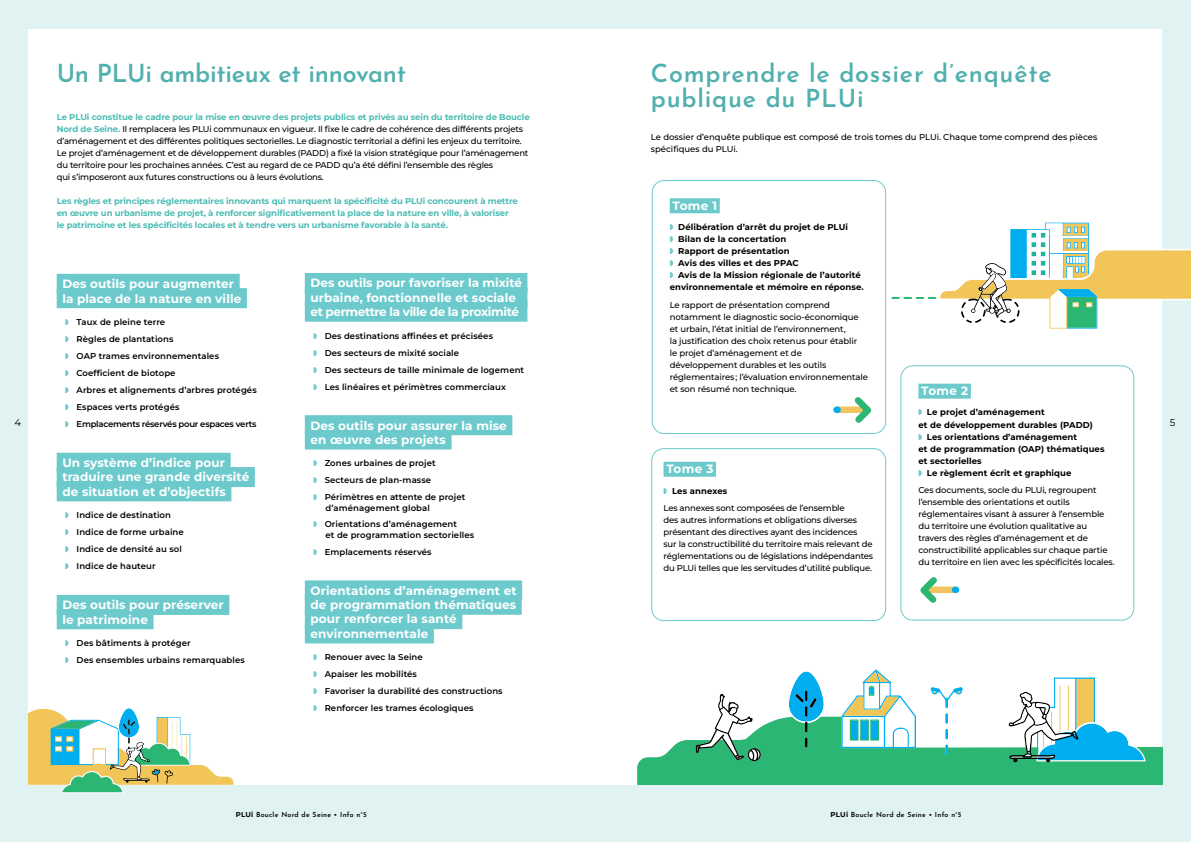
<style>
.page{position:relative;width:1191px;height:842px;background:#e0f2f2}
.page>*{position:absolute;margin:0;border:0;box-sizing:border-box;transform-origin:0 0}
.t1{font:600 25px/25px "Josefin Sans";letter-spacing:.03em;color:#51b0af}
.t2{font:600 25px "Josefin Sans";letter-spacing:-.01em;color:#51b0af}
.t3{font:700 12px/14.3px "Montserrat";letter-spacing:.01em;color:#fff}
.t4{font:10px "Montserrat";color:#000}
.t5{font:500 8.5px/12px "Montserrat";letter-spacing:-.02em;color:#000}
.t6{font:600 8.5px/17px "Montserrat";letter-spacing:.01em;color:#000}
.t7{font:700 8.5px/12px "Montserrat";letter-spacing:.01em;color:#000}
.t8{font:700 8.5px/12px "Montserrat";letter-spacing:-.01em;color:#4dbcb4}
.t9{font:500 8.5px/12px "Montserrat";color:#000}
.t10{font:600 7px "Josefin Sans";letter-spacing:.04em;color:#000}
.s1{font-weight:700;color:#4dbcb4}
.s2{color:#6ccacd}
.s3{color:#6dcacd}
.s4{font-size:10px;color:#6ccacd}
.s5{font-weight:700}
.s6{font-family:"Montserrat";font-weight:700}
</style>
<div class="page">
<div style="left:29px;top:29px;width:1133px;height:756px;background:#fff"></div>
<div style="left:57px;top:274px;width:183px;height:20px;background:#6ccacd"></div>
<div style="left:57px;top:288px;width:190px;height:20px;background:#6ccacd"></div>
<div style="left:57px;top:453px;width:174px;height:20px;background:#6ccacd"></div>
<div style="left:57px;top:467px;width:198px;height:20px;background:#6ccacd"></div>
<div style="left:57px;top:481px;width:174px;height:20px;background:#6ccacd"></div>
<div style="left:57px;top:595px;width:172px;height:20px;background:#6ccacd"></div>
<div style="left:57px;top:609px;width:96px;height:20px;background:#6ccacd"></div>
<div style="left:305px;top:273px;width:222px;height:20px;background:#6ccacd"></div>
<div style="left:305px;top:287px;width:222px;height:20px;background:#6ccacd"></div>
<div style="left:305px;top:302px;width:222px;height:20px;background:#6ccacd"></div>
<div style="left:305px;top:415px;width:207px;height:20px;background:#6ccacd"></div>
<div style="left:305px;top:429px;width:146px;height:20px;background:#6ccacd"></div>
<div style="left:305px;top:580px;width:217px;height:20px;background:#6ccacd"></div>
<div style="left:305px;top:595px;width:217px;height:20px;background:#6ccacd"></div>
<div style="left:305px;top:609px;width:157px;height:20px;background:#6ccacd"></div>
<div style="left:305px;top:623px;width:129px;height:20px;background:#6ccacd"></div>
<svg style="left:28px;top:707px;width:205px;height:87px"></svg>
<div style="left:918px;top:384px;width:52px;height:15px;background:#6ccacd"></div>
<div style="left:900px;top:365px;width:234px;height:256px;border:1px solid #6ccacd;border-radius:12px"></div>
<div style="left:663px;top:462px;width:53px;height:15px;background:#6ccacd"></div>
<div style="left:651px;top:448px;width:235px;height:173px;border:1px solid #6ccacd;border-radius:12px"></div>
<div style="left:669px;top:198px;width:51px;height:15px;background:#6ccacd"></div>
<div style="left:651px;top:180px;width:235px;height:254px;border:1px solid #6ccacd;border-radius:12px"></div>
<svg style="left:837px;top:406px;width:11px;height:7px"></svg>
<svg style="left:848px;top:397px;width:24px;height:26px"></svg>
<svg style="left:943px;top:586px;width:12px;height:7px"></svg>
<svg style="left:920px;top:577px;width:23px;height:26px"></svg>
<svg style="left:637px;top:669px;width:525px;height:116px"></svg>
<svg style="left:892px;top:223px;width:298px;height:106px"></svg>
<h1 class="t1" style="left:651px;top:58px;width:402px">Comprendre le dossier d’enquête publique du PLUi</h1>
<p class="t9" style="left:651px;top:131px;width:448px">Le dossier d’enquête publique est composé de trois tomes du PLUi. Chaque tome comprend des pièces spécifiques du PLUi.</p>
<h1 class="t2" style="left:57px;top:55px;width:351px">Un PLUi ambitieux et innovant</h1>
<p class="t5" style="left:57px;top:111px;width:474px"><span class="s1">Le PLUi constitue le cadre pour la mise en œuvre des projets publics et privés au sein du territoire de Boucle Nord de Seine.</span> Il remplacera les PLUi communaux en vigueur. Il fixe le cadre de cohérence des différents projets d’aménagement et des différentes politiques sectorielles. Le diagnostic territorial a défini les enjeux du territoire.<br>Le projet d’aménagement et de développement durables (PADD) a fixé la vision stratégique pour l’aménagement du territoire pour les prochaines années. C’est au regard de ce PADD qu’a été défini l’ensemble des règles<br>qui s’imposeront aux futures constructions ou à leurs évolutions.</p>
<p class="t8" style="left:57px;top:195px;width:463px">Les règles et principes réglementaires innovants qui marquent la spécificité du PLUi concourent à mettre en œuvre un urbanisme de projet, à renforcer significativement la place de la nature en ville, à valoriser le patrimoine et les spécificités locales et à tendre vers un urbanisme favorable à la santé.</p>
<h2 class="t3" style="left:672px;top:198px;width:46px">Tome 1</h2>
<p class="t7" style="left:669px;top:221px;width:195px"><span class="s2">◗</span> Délibération d’arrêt du projet de PLUi<br><span class="s3">◗</span> Bilan de la concertation<br><span class="s3">◗</span> Rapport de présentation<br><span class="s3">◗</span> Avis des villes et des PPAC<br><span class="s3">◗</span> Avis de la Mission régionale de l’autorité environnementale et mémoire en réponse.</p>
<p class="t5" style="left:669px;top:299px;width:200px">Le rapport de présentation comprend notamment le diagnostic socio-économique et urbain, l’état initial de l’environnement,<br>la justification des choix retenus pour établir<br>le projet d’aménagement et de développement durables et les outils réglementaires ; l’évaluation environnementale et son résumé non technique.</p>
<h2 class="t3" style="left:310px;top:276px;width:213px;text-align:justify">Des outils pour favoriser la mixité urbaine, fonctionnelle et sociale<span class="s4">_ </span>et permettre la ville de la proximité</h2>
<p class="t6" style="left:313px;top:327px;width:212px"><span class="s2">◗</span> Des destinations affinées et précisées<br><span class="s2">◗</span> Des secteurs de mixité sociale<br><span class="s2">◗</span> Des secteurs de taille minimale de logement <span class="s2">◗</span> Les linéaires et périmètres commerciaux</p>
<h2 class="t3" style="left:310px;top:418px;width:198px">Des outils pour assurer la mise en œuvre des projets</h2>
<p class="t6" style="left:313px;top:455px;width:153px;line-height:16.7px"><span class="s2">◗</span> Zones urbaines de projet<br><span class="s2">◗</span> Secteurs de plan-masse<br><span class="s2">◗</span> Périmètres en attente de projet</p>
<p class="t6" style="left:313px;top:499px;width:145px;line-height:16.7px;text-indent:12px">d’aménagement global<br><span class="s2">◗</span> Orientations d’aménagement</p>
<p class="t6" style="left:313px;top:527px;width:162px;line-height:16.7px;text-indent:12px">et de programmation sectorielles <span class="s2">◗</span> Emplacements réservés</p>
<h2 class="t3" style="left:310px;top:583px;width:208px">Orientations d’aménagement et de programmation thématiques pour renforcer la santé environnementale</h2>
<p class="t6" style="left:313px;top:649px;width:191px"><span class="s2">◗</span> Renouer avec la Seine<br><span class="s2">◗</span> Apaiser les mobilités<br><span class="s2">◗</span> Favoriser la durabilité des constructions <span class="s2">◗</span> Renforcer les trames écologiques</p>
<h2 class="t3" style="left:62px;top:276px;width:180px">Des outils pour augmenter la place de la nature en ville</h2>
<p class="t6" style="left:65px;top:313px;width:193px"><span class="s2">◗</span> Taux de pleine terre<br><span class="s2">◗</span> Règles de plantations<br><span class="s2">◗</span> OAP trames environnementales<br><span class="s2">◗</span> Coefficient de biotope<br><span class="s2">◗</span> Arbres et alignements d’arbres protégés <span class="s2">◗</span> Espaces verts protégés<br><span class="s2">◗</span> Emplacements réservés pour espaces verts</p>
<h2 class="t3" style="left:62px;top:455px;width:188px">Un système d’indice pour traduire une grande diversité de situation et d’objectifs</h2>
<p class="t6" style="left:65px;top:507px;width:120px"><span class="s2">◗</span> Indice de destination<br><span class="s2">◗</span> Indice de forme urbaine <span class="s2">◗</span> Indice de densité au sol <span class="s2">◗</span> Indice de hauteur</p>
<h2 class="t3" style="left:62px;top:597px;width:163px">Des outils pour préserver le patrimoine</h2>
<p class="t6" style="left:65px;top:634px;width:181px"><span class="s2">◗</span> Des bâtiments à protéger<br><span class="s2">◗</span> Des ensembles urbains remarquables</p>
<h2 class="t3" style="left:921px;top:383px;width:49px">Tome 2</h2>
<p class="t7" style="left:918px;top:406px;width:188px"><span class="s3">◗</span> Le projet d’aménagement<br>et de développement durables (PADD)<br><span class="s3">◗</span> Les orientations d’aménagement<br>et de programmation (OAP) thématiques et sectorielles<br><span class="s3">◗</span> Le règlement écrit et graphique</p>
<p class="t5" style="left:918px;top:484px;width:198px">Ces documents, socle du PLUi, regroupent l’ensemble des orientations et outils réglementaires visant à assurer à l’ensemble du territoire une évolution qualitative au travers des règles d’aménagement et de constructibilité applicables sur chaque partie du territoire en lien avec les spécificités locales.</p>
<p class="t4" style="left:14px;top:416px;width:8px">4</p>
<p class="t4" style="left:1170px;top:416px;width:7px">5</p>
<h2 class="t3" style="left:666px;top:461px;width:49px">Tome 3</h2>
<p class="t5" style="left:663px;top:481px;width:183px;line-height:17.7px"><span class="s3">◗</span> <span class="s5">Les annexes<br></span>Les annexes sont composées de l’ensemble</p>
<p class="t5" style="left:663px;top:514px;width:211px">des autres informations et obligations diverses présentant des directives ayant des incidences<br>sur la constructibilité du territoire mais relevant de réglementations ou de législations indépendantes du PLUi telles que les servitudes d’utilité publique.</p>
<p class="t10" style="left:236px;top:809px;width:132px"><span class="s6">PLUi</span> Boucle Nord de Seine • Info n°5</p>
<p class="t10" style="left:830px;top:809px;width:132px"><span class="s6">PLUi</span> Boucle Nord de Seine • Info n°5</p>
</div>
